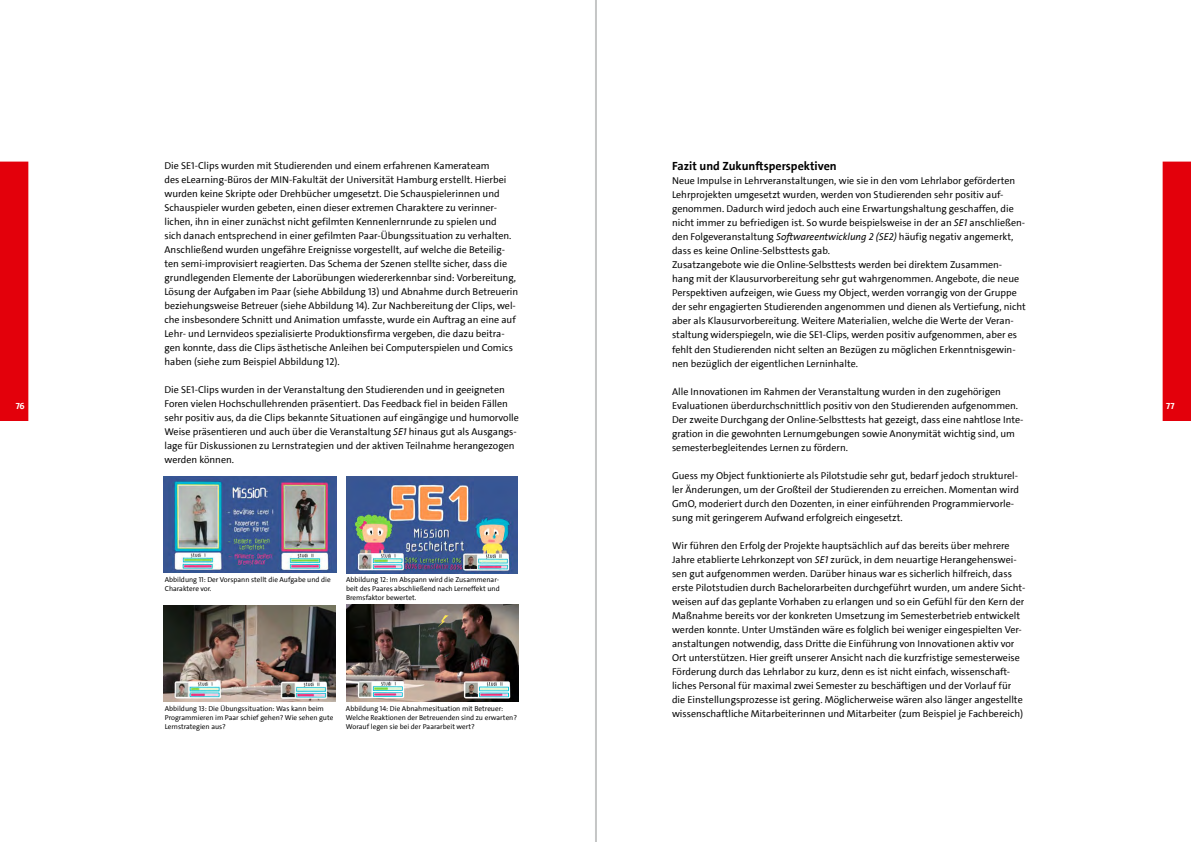
<style>
.page{position:relative;width:1191px;height:842px;background:#fff}
.page>*{position:absolute;margin:0;border:0;box-sizing:border-box;transform-origin:0 0}
.t1{font:700 12px "The Sans UHH";color:#000}
.t2{font:10px/14px "The Sans UHH";color:#000}
.t3{font:700 9px "The Sans UHH";color:#fff}
.t4{font:7.2px/9px "The Sans UHH";color:#000}
.s1{font-style:italic}
</style>
<div class="page">
<div style="left:1162px;top:162px;width:29px;height:259px;background:#e3000b"></div>
<div style="left:0;top:162px;width:28px;height:259px;background:#e3000b"></div>
<hr style="left:595px;top:0;width:2px;height:842px;background:#c5c6c6">
<img style="left:164px;top:476px;width:173px;height:97px">
<img style="left:346px;top:476px;width:172px;height:97px">
<img style="left:164px;top:605px;width:172px;height:97px">
<img style="left:346px;top:605px;width:173px;height:97px">
<p class="t1" style="left:672px;top:160px;width:166px">Fazit und Zukunftsperspektiven</p>
<p class="t2" style="left:672px;top:175px;width:355px">Neue Impulse in Lehrveranstaltungen, wie sie in den vom Lehrlabor geförderten Lehrprojekten umgesetzt wurden, werden von Studierenden sehr positiv auf&shy;genommen. Dadurch wird jedoch auch eine Erwartungshaltung geschaffen, die nicht immer zu befriedigen ist. So wurde beispielsweise in der an <span class="s1">SE1</span> anschließen&shy;den Folgeveranstaltung <span class="s1">Softwareentwicklung 2 (SE2)</span> häufig negativ angemerkt, dass es keine Online-Selbsttests gab.<br>Zusatzangebote wie die Online-Selbsttests werden bei direktem Zusammen&shy;hang mit der Klausurvorbereitung sehr gut wahrgenommen. Angebote, die neue Perspektiven aufzeigen, wie Guess my Object, werden vorrangig von der Gruppe der sehr engagierten Studierenden angenommen und dienen als Vertiefung, nicht aber als Klausurvorbereitung. Weitere Materialien, welche die Werte der Veran&shy;staltung widerspiegeln, wie die SE1-Clips, werden positiv aufgenommen, aber es fehlt den Studierenden nicht selten an Bezügen zu möglichen Erkenntnisgewin&shy;nen bezüglich der eigentlichen Lerninhalte.</p>
<p class="t2" style="left:672px;top:385px;width:353px">Alle Innovationen im Rahmen der Veranstaltung wurden in den zugehörigen Evaluationen überdurchschnittlich positiv von den Studierenden aufgenommen.<br>Der zweite Durchgang der Online-Selbsttests hat gezeigt, dass eine nahtlose Inte&shy;gration in die gewohnten Lernumgebungen sowie Anonymität wichtig sind, um semesterbegleitendes Lernen zu fördern.</p>
<p class="t2" style="left:672px;top:469px;width:348px">Guess my Object funktionierte als Pilotstudie sehr gut, bedarf jedoch strukturel&shy;ler Änderungen, um der Großteil der Studierenden zu erreichen. Momentan wird GmO, moderiert durch den Dozenten, in einer einführenden Programmiervorle&shy;sung mit geringerem Aufwand erfolgreich eingesetzt.</p>
<p class="t2" style="left:672px;top:539px;width:355px">Wir führen den Erfolg der Projekte hauptsächlich auf das bereits über mehrere Jahre etablierte Lehrkonzept von <span class="s1">SE1</span> zurück, in dem neuartige Herangehenswei&shy;sen gut aufgenommen werden. Darüber hinaus war es sicherlich hilfreich, dass erste Pilotstudien durch Bachelorarbeiten durchgeführt wurden, um andere Sicht&shy;weisen auf das geplante Vorhaben zu erlangen und so ein Gefühl für den Kern der Maßnahme bereits vor der konkreten Umsetzung im Semesterbetrieb entwickelt werden konnte. Unter Umständen wäre es folglich bei weniger eingespielten Ver&shy;anstaltungen notwendig, dass Dritte die Einführung von Innovationen aktiv vor Ort unterstützen. Hier greift unserer Ansicht nach die kurzfristige semesterweise Förderung durch das Lehrlabor zu kurz, denn es ist nicht einfach, wissenschaft&shy;liches Personal für maximal zwei Semester zu beschäftigen und der Vorlauf für die Einstellungsprozesse ist gering. Möglicherweise wären also länger angestellte wissenschaftliche Mitarbeiterinnen und Mitarbeiter (zum Beispiel je Fachbereich)</p>
<p class="t2" style="left:164px;top:159px;width:355px">Die SE1-Clips wurden mit Studierenden und einem erfahrenen Kamerateam<br>des eLearning-Büros der MIN-Fakultät der Universität Hamburg erstellt. Hierbei wurden keine Skripte oder Drehbücher umgesetzt. Die Schauspielerinnen und Schauspieler wurden gebeten, einen dieser extremen Charaktere zu verinner&shy;lichen, ihn in einer zunächst nicht gefilmten Kennenlernrunde zu spielen und<br>sich danach entsprechend in einer gefilmten Paar-Übungssituation zu verhalten.<br>Anschließend wurden ungefähre Ereignisse vorgestellt, auf welche die Beteilig&shy;ten semi-improvisiert reagierten. Das Schema der Szenen stellte sicher, dass die grundlegenden Elemente der Laborübungen wiedererkennbar sind: Vorbereitung, Lösung der Aufgaben im Paar (siehe Abbildung 13) und Abnahme durch Betreuerin beziehungsweise Betreuer (siehe Abbildung 14). Zur Nachbereitung der Clips, wel&shy;che insbesondere Schnitt und Animation umfasste, wurde ein Auftrag an eine auf Lehr- und Lernvideos spezialisierte Produktionsfirma vergeben, die dazu beitra&shy;gen konnte, dass die Clips ästhetische Anleihen bei Computerspielen und Comics haben (siehe zum Beispiel Abbildung 12).</p>
<p class="t2" style="left:164px;top:383px;width:356px">Die SE1-Clips wurden in der Veranstaltung den Studierenden und in geeigneten Foren vielen Hochschullehrenden präsentiert. Das Feedback fiel in beiden Fällen sehr positiv aus, da die Clips bekannte Situationen auf eingängige und humorvolle Weise präsentieren und auch über die Veranstaltung <span class="s1">SE1</span> hinaus gut als Ausgangs&shy;lage für Diskussionen zu Lernstrategien und der aktiven Teilnahme herangezogen werden können.</p>
<p class="t3" style="left:16px;top:401px;width:11px">76</p>
<p class="t3" style="left:1166px;top:401px;width:10px">77</p>
<p class="t4" style="left:165px;top:576px;width:167px">Abbildung 11: Der Vorspann stellt die Aufgabe und die<br>Charaktere vor.</p>
<p class="t4" style="left:346px;top:576px;width:155px;text-align:justify">Abbildung 12: Im Abspann wird die Zusammenar&shy;beit des Paares abschließend nach Lerneffekt und Bremsfaktor bewertet.</p>
<p class="t4" style="left:165px;top:705px;width:170px">Abbildung 13: Die Übungssituation: Was kann beim<br>Programmieren im Paar schief gehen? Wie sehen gute<br>Lernstrategien aus?</p>
<p class="t4" style="left:346px;top:705px;width:173px">Abbildung 14: Die Abnahmesituation mit Betreuer:<br>Welche Reaktionen der Betreuenden sind zu erwarten?<br>Worauf legen sie bei der Paararbeit wert?</p>
</div>
